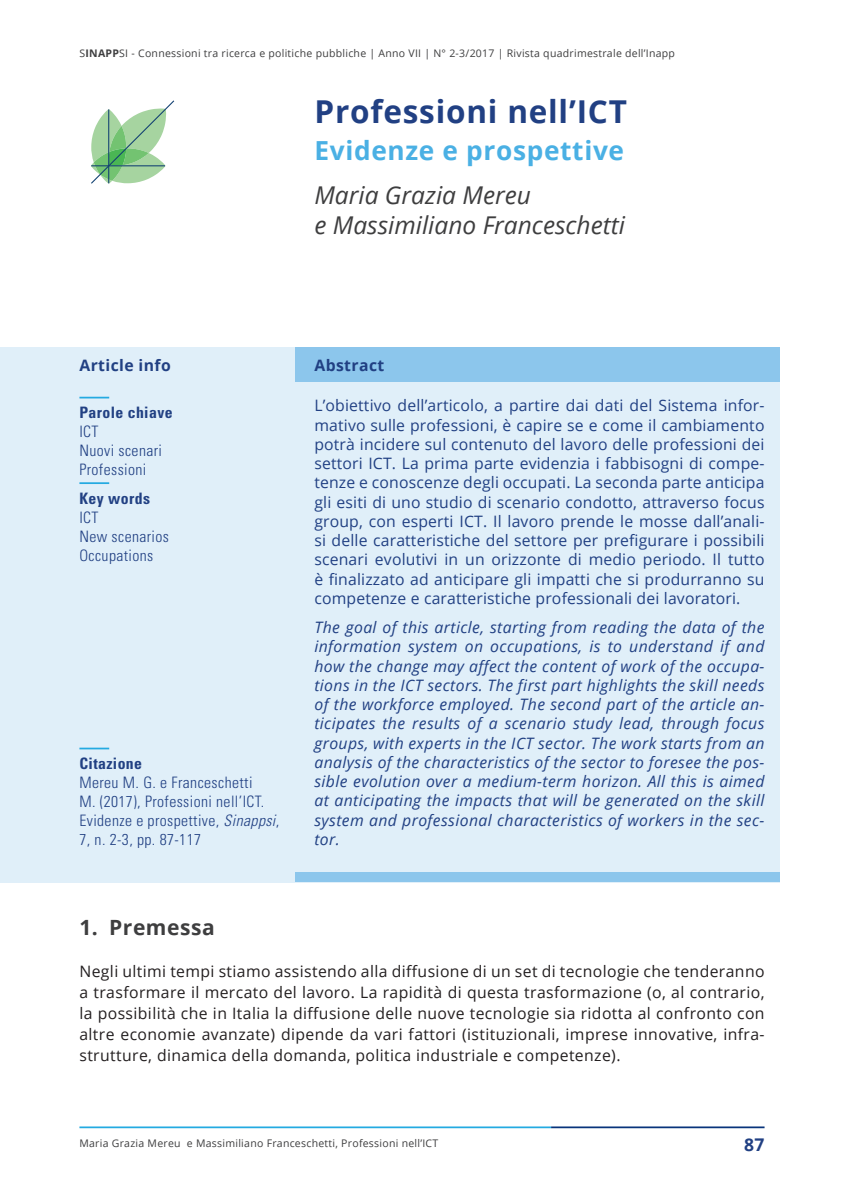
<style>
.page{position:relative;width:844px;height:1191px;background:#fff}
.page>*{position:absolute;margin:0;border:0;box-sizing:border-box;transform-origin:0 0}
.t1{font:700 31.5px "Open Sans";letter-spacing:.025em;color:#214083}
.t2{font:700 26.25px "Open Sans";letter-spacing:.025em;color:#4ab0e4}
.t3{font:italic 24.5px/29.4px "Open Sans";color:#3e3e3f}
.t4{font:700 21px "Open Sans";letter-spacing:.025em;color:#3e3e3f}
.t5{font:700 17.5px "Open Sans";color:#214083}
.t6{font:italic 15.75px/19.2px "Open Sans";letter-spacing:.025em;color:#214083;text-align:justify}
.t7{font:15.75px/19.2px "Open Sans";letter-spacing:.01em;color:#214083;text-align:justify}
.t8{font:15.75px/21px "Open Sans";letter-spacing:.025em;color:#231f20;text-align:justify}
.t9{font:300 condensed 15.75px/18.9px "Univers LT Std";letter-spacing:.025em;color:#214083}
.t10{font:700 condensed 15.75px "Univers LT Std";letter-spacing:.025em;color:#214083}
.t11{font:700 15.75px "Open Sans";letter-spacing:.025em;color:#214083}
.t12{font:10.5px "Open Sans";letter-spacing:.025em;color:#3e3e3f}
.s1{font-weight:700}
.s2{font-style:italic}
</style>
<div class="page">
<div style="left:0;top:347px;width:779px;height:535px;background:#e0eff9"></div>
<div style="left:294px;top:347px;width:485px;height:35px;background:#8cc6ec"></div>
<svg style="left:91px;top:100px;width:84px;height:84px"></svg>
<hr style="left:91px;top:165px;width:74px;height:1px;background:#124172">
<hr style="left:108px;top:109px;width:1px;height:74px;background:#124172">
<div style="left:294px;top:872px;width:485px;height:10px;background:#8cc6ec"></div>
<hr style="left:551px;top:1126px;width:213px;height:2px;background:#08347b">
<hr style="left:79px;top:1126px;width:472px;height:2px;background:#24aae1">
<hr style="left:79px;top:747px;width:30px;height:2px;background:#24aae1">
<hr style="left:79px;top:397px;width:30px;height:1px;background:#24aae1">
<hr style="left:79px;top:482px;width:30px;height:2px;background:#24aae1">
<p class="t12" style="left:79px;top:46px;width:597px">S<span class="s1">INAPP</span>SI - Connessioni tra ricerca e politiche pubbliche | Anno VII | N° 2-3/2017 | Rivista quadrimestrale dell’Inapp</p>
<h1 class="t1" style="left:314px;top:90px;width:314px">Professioni nell’ICT</h1>
<h2 class="t2" style="left:314px;top:132px;width:311px">Evidenze e prospettive</h2>
<h3 class="t3" style="left:314px;top:180px;width:312px">Maria Grazia Mereu<br>e Massimiliano Franceschetti</h3>
<p class="t11" style="left:79px;top:354px;width:93px">Article info</p>
<p class="t11" style="left:314px;top:354px;width:71px">Abstract</p>
<p class="t10" style="left:79px;top:403px;width:95px">Parole chiave</p>
<p class="t9" style="left:79px;top:422px;width:84px">ICT<br>Nuovi scenari<br>Professioni</p>
<p class="t10" style="left:79px;top:488px;width:72px">Key words</p>
<p class="t9" style="left:79px;top:508px;width:91px">ICT<br>New scenarios<br>Occupations</p>
<p class="t10" style="left:79px;top:754px;width:64px">Citazione</p>
<p class="t9" style="left:79px;top:773px;width:201px">Mereu M. G. e Franceschetti<br>M. (2017), Professioni nell’ICT.<br>Evidenze e prospettive, <span class="s2">Sinappsi</span>,<br>7, n. 2-3, pp. 87-117</p>
<p class="t7" style="left:314px;top:395px;width:451px">L’obiettivo dell’articolo, a partire dai dati del Sistema infor&shy;mativo sulle professioni, è capire se e come il cambiamento potrà incidere sul contenuto del lavoro delle professioni dei settori ICT. La prima parte evidenzia i fabbisogni di compe&shy;tenze e conoscenze degli occupati. La seconda parte anticipa gli esiti di uno studio di scenario condotto, attraverso focus group, con esperti ICT. Il lavoro prende le mosse dall’anali&shy;si delle caratteristiche del settore per prefigurare i possibili scenari evolutivi in un orizzonte di medio periodo. Il tutto è finalizzato ad anticipare gli impatti che si produrranno su competenze e caratteristiche professionali dei lavoratori.</p>
<p class="t6" style="left:314px;top:617px;width:451px">The goal of this article, starting from reading the data of the information system on occupations, is to understand if and how the change may affect the content of work of the occupa&shy;tions in the ICT sectors. The first part highlights the skill needs of the workforce employed. The second part of the article an&shy;ticipates the results of a scenario study lead, through focus groups, with experts in the ICT sector. The work starts from an analysis of the characteristics of the sector to foresee the pos&shy;sible evolution over a medium-term horizon. All this is aimed at anticipating the impacts that will be generated on the skill system and professional characteristics of workers in the sec&shy;tor.</p>
<h3 class="t4" style="left:79px;top:913px;width:137px">1. Premessa</h3>
<p class="t8" style="left:79px;top:960px;width:686px">Negli ultimi tempi stiamo assistendo alla diffusione di un set di tecnologie che tenderanno a trasformare il mercato del lavoro. La rapidità di questa trasformazione (o, al contrario, la possibilità che in Italia la diffusione delle nuove tecnologie sia ridotta al confronto con altre economie avanzate) dipende da vari fattori (istituzionali, imprese innovative, infra&shy;strutture, dinamica della domanda, politica industriale e competenze).</p>
<p class="t12" style="left:79px;top:1136px;width:360px">Maria Grazia Mereu e Massimiliano Franceschetti, Professioni nell’ICT</p>
<p class="t5" style="left:744px;top:1132px;width:22px">87</p>
</div>
